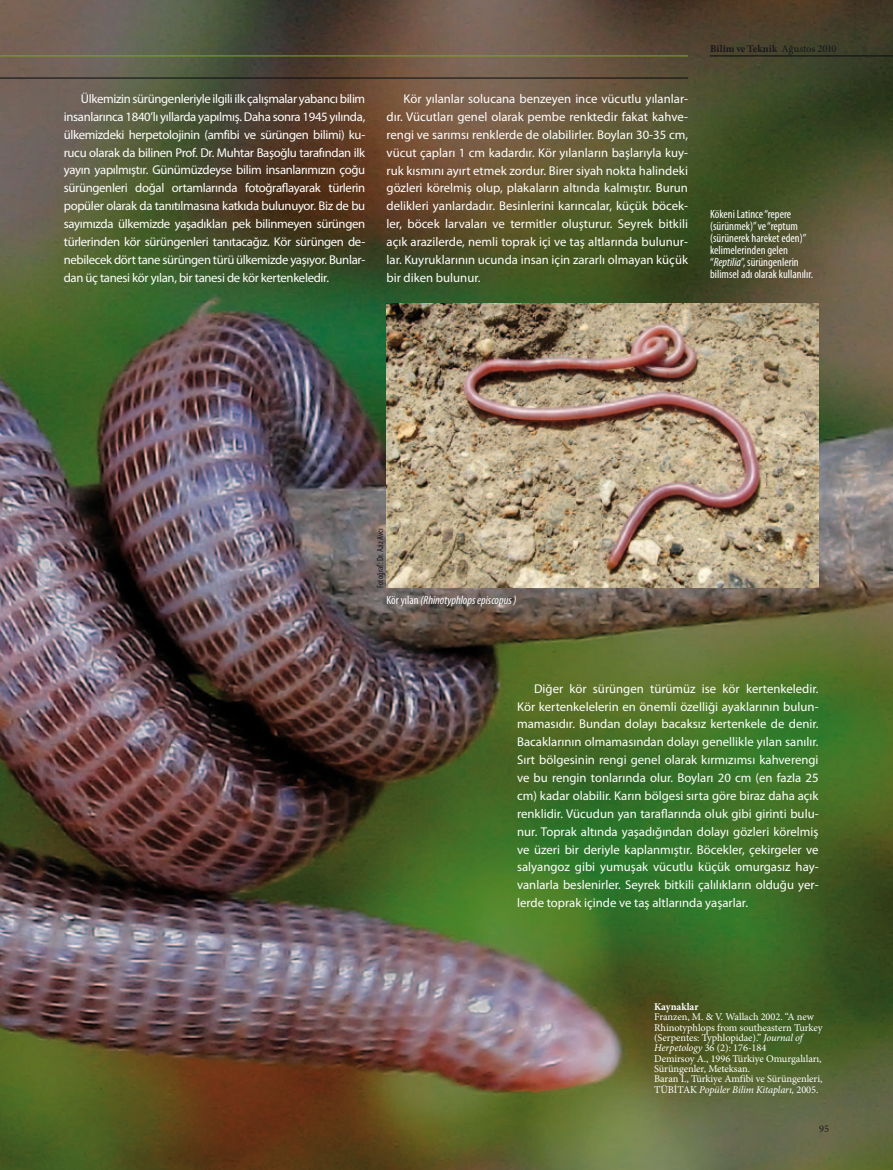
<style>
.page{position:relative;width:893px;height:1170px;background:#fff}
.page>*{position:absolute;margin:0;border:0;box-sizing:border-box;transform-origin:0 0}
.t1{font:12.75px/17.9px "Myriad Pro";color:#fff;text-align:justify}
.t2{font:condensed 12px/12px "Myriad Pro";color:#fff}
.t3{font:italic condensed 12px "Myriad Pro";color:#fff}
.t4{font:10.35px/10.4px "Minion Pro";letter-spacing:-.005em;color:#fff}
.t5{font:700 10.35px "Minion Pro";letter-spacing:.005em;color:#1a171c}
.t6{font:700 10.35px "Minion Pro";letter-spacing:-.005em;color:#fff}
.t7{font:10.35px "Minion Pro";color:#1a171c}
.t8{font:condensed 9px "Myriad Pro";color:#1a171c}
.s1{font-weight:500}
.s2{font-style:italic}
.s3{font-style:normal}
</style>
<div class="page">
<img style="left:0;top:0;width:893px;height:1169px">
<img style="left:387px;top:304px;width:432px;height:284px">
<hr style="left:0;top:78px;width:688px;height:1px;background:#070c12">
<hr style="left:0;top:56px;width:688px;height:1px;background:#7baa20">
<hr style="left:710px;top:56px;width:183px;height:1px;background:#070c12">
<p class="t1" style="left:64px;top:89px;width:303px;text-indent:17px">Ülkemizin sürüngenleriyle ilgili ilk çalışmalar yabancı bilim insanlarınca 1840’lı yıllarda yapılmış. Daha sonra 1945 yılında, ülkemizdeki herpetolojinin (amfibi ve sürüngen bilimi) ku&shy;rucu olarak da bilinen Prof. Dr. Muhtar Başoğlu tarafından ilk yayın yapılmıştır. Günümüzdeyse bilim insanlarımızın çoğu sürüngenleri doğal ortamlarında fotoğraflayarak türlerin popüler olarak da tanıtılmasına katkıda bulunuyor. Biz de bu sayımızda ülkemizde yaşadıkları pek bilinmeyen sürüngen türlerinden kör sürüngenleri tanıtacağız. Kör sürüngen de&shy;nebilecek dört tane sürüngen türü ülkemizde yaşıyor. Bunlar&shy;dan üç tanesi kör yılan, bir tanesi de kör kertenkeledir.</p>
<p class="t1" style="left:387px;top:90px;width:303px;text-indent:17px">Kör yılanlar solucana benzeyen ince vücutlu yılanlar&shy;dır. Vücutları genel olarak pembe renktedir fakat kahve&shy;rengi ve sarımsı renklerde de olabilirler. Boyları 30-35 cm, vücut çapları 1 cm kadardır. Kör yılanların başlarıyla kuy&shy;ruk kısmını ayırt etmek zordur. Birer siyah nokta halindeki gözleri körelmiş olup, plakaların altında kalmıştır. Burun delikleri yanlardadır. Besinlerini karıncalar, küçük böcek&shy;ler, böcek larvaları ve termitler oluşturur. Seyrek bitkili açık arazilerde, nemli toprak içi ve taş altlarında bulunur&shy;lar. Kuyruklarının ucunda insan için zararlı olmayan küçük bir diken bulunur.</p>
<p class="t5" style="left:710px;top:41px;width:128px">Bilim ve Teknik <span class="s1">Ağustos 2010</span></p>
<p class="t2" style="left:710px;top:208px;width:104px">Kökeni Latince “repere (sürünmek)” ve “reptum (sürünerek hareket eden)” kelimelerinden gelen “<span class="s2">Reptilia</span>”, sürüngenlerin bilimsel adı olarak kullanılır.</p>
<p class="t8" style="left:375px;top:588px;width:61px;rotate:-90deg">Fotoğraf: Dr. Aziz Avcı</p>
<p class="t3" style="left:387px;top:593px;width:132px"><span class="s3">Kör yılan</span> (Rhinotyphlops episcopus )</p>
<p class="t1" style="left:517px;top:679px;width:303px;text-indent:17px">Diğer kör sürüngen türümüz ise kör kertenkeledir.<br>Kör kertenkelelerin en önemli özelliği ayaklarının bulun&shy;mamasıdır. Bundan dolayı bacaksız kertenkele de denir.<br>Bacaklarının olmamasından dolayı genellikle yılan sanılır.<br>Sırt bölgesinin rengi genel olarak kırmızımsı kahverengi ve bu rengin tonlarında olur. Boyları 20 cm (en fazla 25 cm) kadar olabilir. Karın bölgesi sırta göre biraz daha açık renklidir. Vücudun yan taraflarında oluk gibi girinti bulu&shy;nur. Toprak altında yaşadığından dolayı gözleri körelmiş ve üzeri bir deriyle kaplanmıştır. Böcekler, çekirgeler ve salyangoz gibi yumuşak vücutlu küçük omurgasız hay&shy;vanlarla beslenirler. Seyrek bitkili çalılıkların olduğu yer&shy;lerde toprak içinde ve taş altlarında yaşarlar.</p>
<p class="t6" style="left:654px;top:999px;width:46px">Kaynaklar</p>
<p class="t4" style="left:654px;top:1011px;width:170px">Franzen, M. &amp; V. Wallach 2002. “A new Rhinotyphlops from southeastern Turkey (Serpentes: Typhlopidae).” <span class="s2">Journal of Herpetology</span> 36 (2): 176-184<br>Demirsoy A., 1996 Türkiye Omurgalıları, Sürüngenler, Meteksan.<br>Baran İ., Türkiye Amfibi ve Sürüngenleri, TÜBİTAK <span class="s2">Popüler Bilim Kitapları,</span> 2005.</p>
<p class="t7" style="left:819px;top:1121px;width:11px">95</p>
</div>
